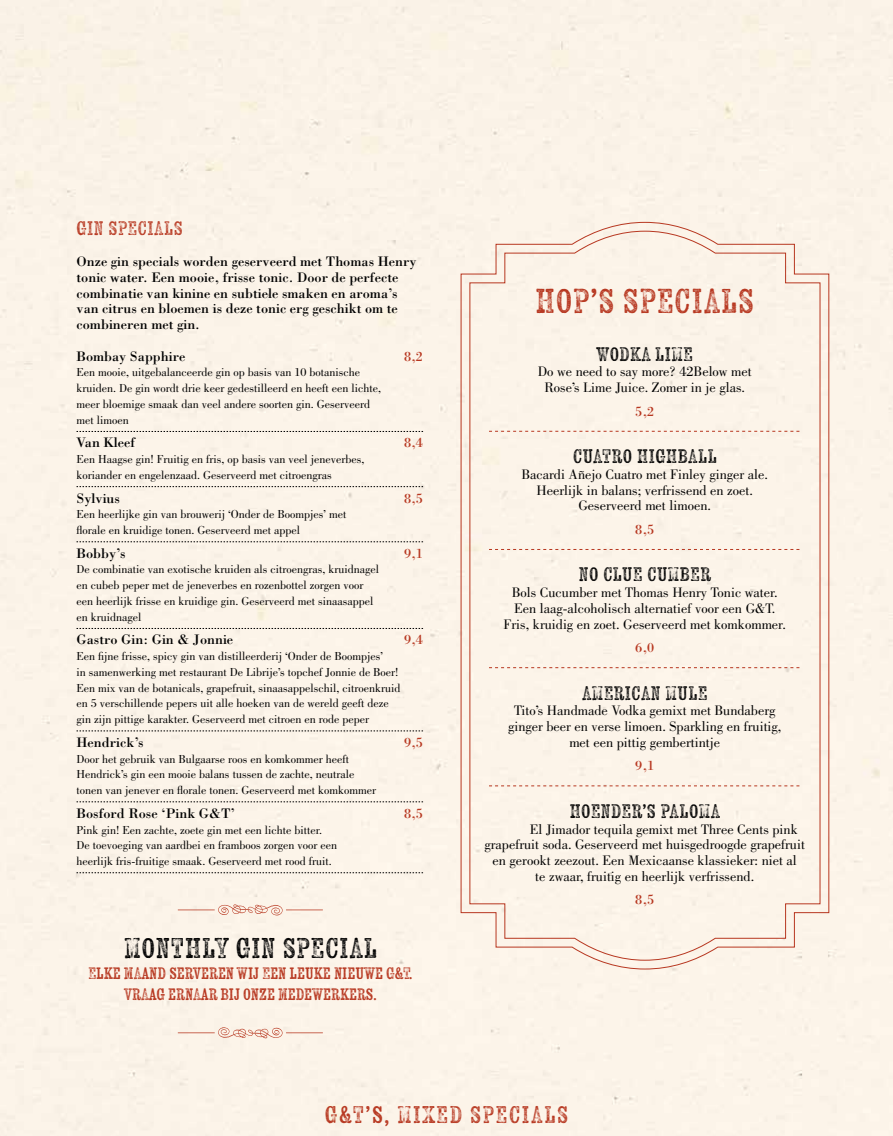
<style>
.page{position:relative;width:893px;height:1136px;background:#fff}
.page>*{position:absolute;margin:0;border:0;box-sizing:border-box;transform-origin:0 0}
.t1{font:34.5px "Kiln Serif";letter-spacing:.03em;color:#b73720}
.t2{font:28.5px "Kiln Serif";letter-spacing:.03em;color:#000}
.t3{font:24px "Kiln Serif";letter-spacing:.07em;color:#b73720}
.t4{font:19.5px "Kiln Serif";letter-spacing:.03em;color:#000}
.t5{font:19.5px "Kiln Serif";letter-spacing:.03em;color:#b73720}
.t6{font:16.5px/21px "Kiln Serif";color:#b73720;text-align:center}
.t7{font:14.25px/15.8px "Bodoni";color:#000;text-align:center}
.t8{font:14.25px/15.8px "Bodoni";color:#000}
.t9{font:14.25px "Bodoni";color:#b73720}
.t10{font:12px/15.8px "Bodoni";color:#000}
</style>
<div class="page">
<svg style="left:218px;top:904px;width:65px;height:11px"></svg>
<hr style="left:286px;top:909px;width:37px;height:1px;background:#b73720">
<hr style="left:178px;top:909px;width:37px;height:1px;background:#b73720">
<svg style="left:218px;top:1027px;width:65px;height:11px"></svg>
<hr style="left:178px;top:1032px;width:37px;height:1px;background:#b73720">
<hr style="left:286px;top:1032px;width:37px;height:1px;background:#b73720">
<svg style="left:77px;top:431px;width:346px;height:1px"></svg>
<svg style="left:77px;top:486px;width:346px;height:1px"></svg>
<svg style="left:77px;top:541px;width:346px;height:1px"></svg>
<svg style="left:77px;top:628px;width:346px;height:1px"></svg>
<svg style="left:77px;top:730px;width:346px;height:1px"></svg>
<svg style="left:77px;top:801px;width:346px;height:1px"></svg>
<svg style="left:77px;top:872px;width:346px;height:1px"></svg>
<div style="left:460px;top:221px;width:370px;height:748px;background:#fcf4e9"></div>
<h3 class="t5" style="left:77px;top:215px;width:108px">GIN SPECIALS</h3>
<p class="t8" style="left:77px;top:253px;width:341px">Onze gin specials worden geserveerd met Thomas Henry tonic water. Een mooie, frisse tonic. Door de perfecte combinatie van kinine en subtiele smaken en aroma’s van citrus en bloemen is deze tonic erg geschikt om te combineren met gin.</p>
<p class="t8" style="left:77px;top:348px;width:110px">Bombay Sapphire</p>
<p class="t9" style="left:404px;top:347px;width:20px">8,2</p>
<p class="t10" style="left:77px;top:364px;width:306px">Een mooie, uitgebalanceerde gin op basis van 10 botanische kruiden. De gin wordt drie keer gedestilleerd en heeft een lichte, meer bloemige smaak dan veel andere soorten gin. Geserveerd met limoen</p>
<p class="t8" style="left:77px;top:434px;width:60px">Van Kleef</p>
<p class="t9" style="left:404px;top:434px;width:20px">8,4</p>
<p class="t10" style="left:77px;top:451px;width:289px">Een Haagse gin! Fruitig en fris, op basis van veel jeneverbes, koriander en engelenzaad. Geserveerd met citroengras</p>
<p class="t8" style="left:77px;top:489px;width:45px">Sylvius</p>
<p class="t9" style="left:404px;top:489px;width:20px">8,5</p>
<p class="t10" style="left:77px;top:506px;width:271px">Een heerlijke gin van brouwerij ‘Onder de Boompjes’ met florale en kruidige tonen. Geserveerd met appel</p>
<p class="t8" style="left:77px;top:544px;width:51px">Bobby’s</p>
<p class="t9" style="left:404px;top:544px;width:20px">9,1</p>
<p class="t10" style="left:77px;top:561px;width:304px">De combinatie van exotische kruiden als citroengras, kruidnagel en cubeb peper met de jeneverbes en rozenbottel zorgen voor een heerlijk frisse en kruidige gin. Geserveerd met sinaasappel en kruidnagel</p>
<p class="t8" style="left:77px;top:631px;width:158px">Gastro Gin: Gin &amp; Jonnie</p>
<p class="t9" style="left:404px;top:631px;width:20px">9,4</p>
<p class="t10" style="left:77px;top:648px;width:325px">Een fijne frisse, spicy gin van distilleerderij ‘Onder de Boompjes’<br>in samenwerking met restaurant De Librije’s topchef Jonnie de Boer!<br>Een mix van de botanicals, grapefruit, sinaasappelschil, citroenkruid en 5 verschillende pepers uit alle hoeken van de wereld geeft deze gin zijn pittige karakter. Geserveerd met citroen en rode peper</p>
<p class="t8" style="left:77px;top:733px;width:69px">Hendrick’s</p>
<p class="t9" style="left:404px;top:733px;width:20px">9,5</p>
<p class="t10" style="left:77px;top:750px;width:301px">Door het gebruik van Bulgaarse roos en komkommer heeft<br>Hendrick’s gin een mooie balans tussen de zachte, neutrale tonen van jenever en florale tonen. Geserveerd met komkommer</p>
<p class="t8" style="left:77px;top:804px;width:160px">Bosford Rose ‘Pink G&amp;T’</p>
<p class="t9" style="left:404px;top:804px;width:20px">8,5</p>
<p class="t10" style="left:77px;top:821px;width:262px">Pink gin! Een zachte, zoete gin met een lichte bitter.<br>De toevoeging van aardbei en framboos zorgen voor een heerlijk fris-fruitige smaak. Geserveerd met rood fruit.</p>
<h2 class="t2" style="left:124px;top:929px;width:254px">MONTHLY GIN SPECIAL</h2>
<h3 class="t6" style="left:88px;top:962px;width:325px">ELKE MAAND SERVEREN WIJ EEN LEUKE NIEUWE G&amp;T.<br>VRAAG ERNAAR BIJ ONZE MEDEWERKERS.</h3>
<h1 class="t1" style="left:535px;top:279px;width:220px">HOP’S SPECIALS</h1>
<h3 class="t4" style="left:597px;top:341px;width:98px">WODKA LIME</h3>
<p class="t7" style="left:538px;top:364px;width:216px">Do we need to say more? 42Below met<br>Rose’s Lime Juice. Zomer in je glas.</p>
<p class="t9" style="left:635px;top:402px;width:20px">5,2</p>
<h3 class="t4" style="left:573px;top:444px;width:145px">CUATRO HIGHBALL</h3>
<p class="t7" style="left:521px;top:466px;width:248px">Bacardi Añejo Cuatro met Finley ginger ale.<br>Heerlijk in balans; verfrissend en zoet.<br>Geserveerd met limoen.</p>
<p class="t9" style="left:635px;top:520px;width:20px">8,5</p>
<h3 class="t4" style="left:579px;top:562px;width:133px">NO CLUE CUMBER</h3>
<p class="t7" style="left:504px;top:584px;width:284px">Bols Cucumber met Thomas Henry Tonic water.<br>Een laag-alcoholisch alternatief voor een G&amp;T.<br>Fris, kruidig en zoet. Geserveerd met komkommer.</p>
<p class="t9" style="left:635px;top:638px;width:20px">6,0</p>
<h3 class="t4" style="left:582px;top:680px;width:127px">AMERICAN MULE</h3>
<p class="t7" style="left:508px;top:702px;width:275px">Tito’s Handmade Vodka gemixt met Bundaberg ginger beer en verse limoen. Sparkling en fruitig, met een pittig gembertintje</p>
<p class="t9" style="left:635px;top:757px;width:20px">9,1</p>
<h3 class="t4" style="left:570px;top:798px;width:152px">HOENDER’S PALOMA</h3>
<p class="t7" style="left:530px;top:820px;width:269px">El Jimador tequila gemixt met Three Cents pink</p>
<p class="t7" style="left:484px;top:836px;width:322px">grapefruit soda. Geserveerd met huisgedroogde grapefruit</p>
<p class="t7" style="left:493px;top:852px;width:306px">en gerookt zeezout. Een Mexicaanse klassieker: niet al</p>
<p class="t7" style="left:535px;top:868px;width:220px">te zwaar, fruitig en heerlijk verfrissend.</p>
<p class="t9" style="left:635px;top:890px;width:20px">8,5</p>
<h3 class="t3" style="left:325px;top:1099px;width:245px">G&amp;T’S, MIXED SPECIALS</h3>
</div>
